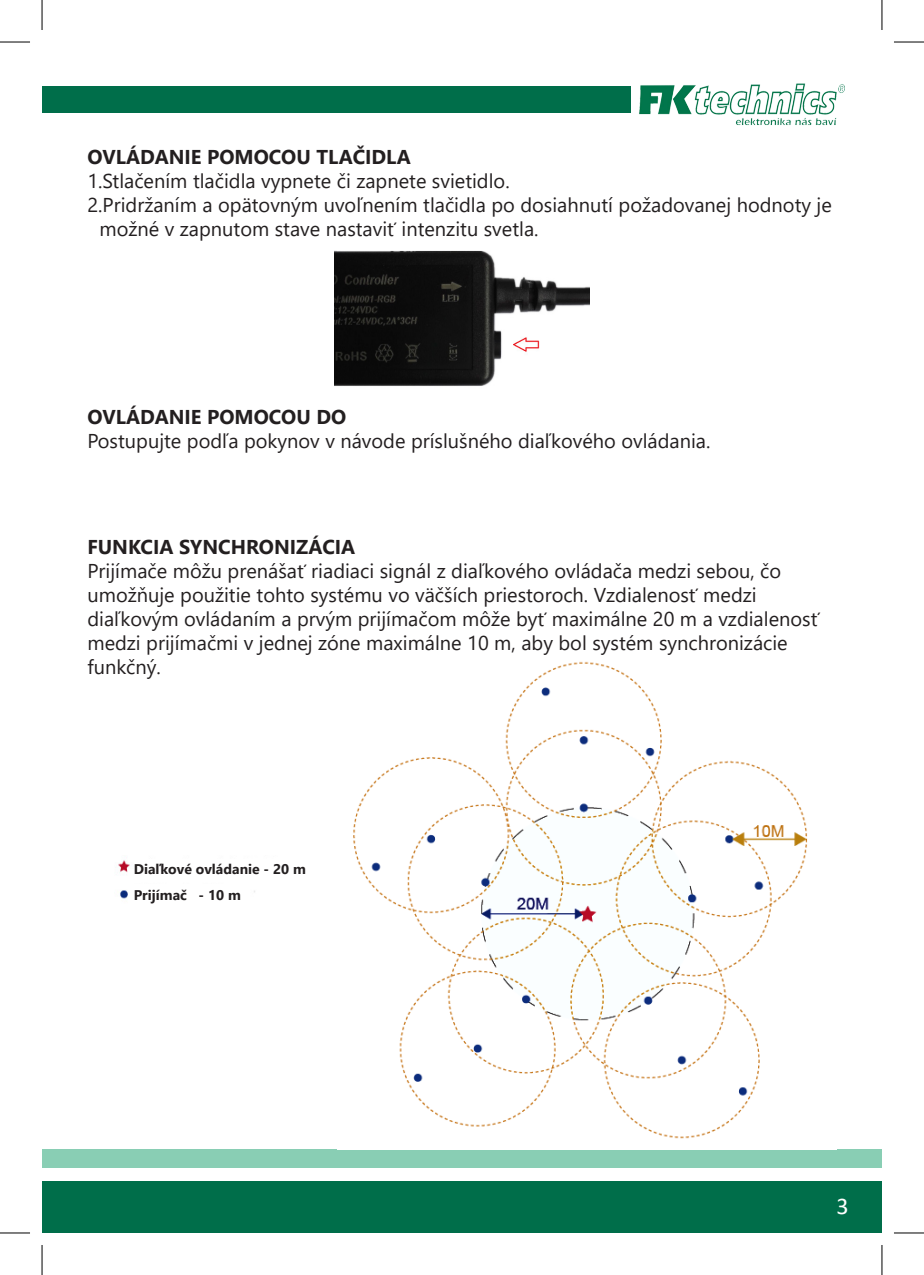
<style>
.page{position:relative;width:924px;height:1275px;background:#fff}
.page>*{position:absolute;margin:0;border:0;box-sizing:border-box;transform-origin:0 0}
.t1{font:24px "Calibri";color:#fff}
.Nadpis{font:20px/24px "Segoe UI";color:#231f20}
.Nadpis-2{font:700 20px "Segoe UI";color:#231f20}
.t2{font:700 14px "Segoe UI";color:#231f20}
</style>
<div class="page">
<div style="left:42px;top:86px;width:587px;height:26px;background:#006e4a"></div>
<img style="left:630px;top:83px;width:215px;height:42px">
<div style="left:42px;top:1182px;width:839px;height:51px;background:#006e4a"></div>
<div style="left:42px;top:1149px;width:839px;height:18px;background:#89ceb4"></div>
<img style="left:353px;top:661px;width:455px;height:478px">
<img style="left:118px;top:860px;width:137px;height:39px">
<img style="left:334px;top:250px;width:255px;height:136px">
<div style="left:134px;top:859px;width:172px;height:19px;background:#fff"></div>
<div style="left:134px;top:884px;width:110px;height:20px;background:#fff"></div>
<hr style="left:0;top:42px;width:30px;height:1px;background:#000">
<hr style="left:893px;top:42px;width:30px;height:1px;background:#000">
<hr style="left:0;top:1232px;width:30px;height:1px;background:#000">
<hr style="left:893px;top:1232px;width:30px;height:1px;background:#000">
<hr style="left:42px;top:0;width:1px;height:30px;background:#000">
<hr style="left:42px;top:1245px;width:1px;height:30px;background:#000">
<hr style="left:881px;top:0;width:1px;height:30px;background:#000">
<hr style="left:881px;top:1245px;width:1px;height:30px;background:#000">
<p class="Nadpis-2" style="left:87px;top:138px;width:325px">OVLÁDANIE POMOCOU TLAČIDLA</p>
<p class="Nadpis" style="left:87px;top:167px;width:423px">1.Stlačením tlačidla vypnete či zapnete svietidlo.</p>
<p class="Nadpis" style="left:99px;top:191px;width:733px;text-indent:-12px">2.Pridržaním a opätovným uvoľnením tlačidla po dosiahnutí požadovanej hodnoty je možné v zapnutom stave nastaviť intenzitu svetla.</p>
<p class="Nadpis-2" style="left:87px;top:398px;width:260px">OVLÁDANIE POMOCOU DO</p>
<p class="Nadpis" style="left:87px;top:427px;width:624px">Postupujte podľa pokynov v návode príslušného diaľkového ovládania.</p>
<p class="Nadpis-2" style="left:87px;top:528px;width:269px">FUNKCIA SYNCHRONIZÁCIA</p>
<p class="Nadpis" style="left:87px;top:557px;width:733px">Prijímače môžu prenášať riadiaci signál z diaľkového ovládača medzi sebou, čo umožňuje použitie tohto systému vo väčších priestoroch. Vzdialenosť medzi diaľkovým ovládaním a prvým prijímačom môže byť maximálne 20 m a vzdialenosť medzi prijímačmi v jednej zóne maximálne 10 m, aby bol systém synchronizácie funkčný.</p>
<p class="t2" style="left:134px;top:855px;width:174px">Diaľkové ovládanie - 20 m</p>
<p class="t2" style="left:134px;top:881px;width:109px">Prijímač - 10 m</p>
<p class="t1" style="left:836px;top:1189px;width:14px">3</p>
</div>
